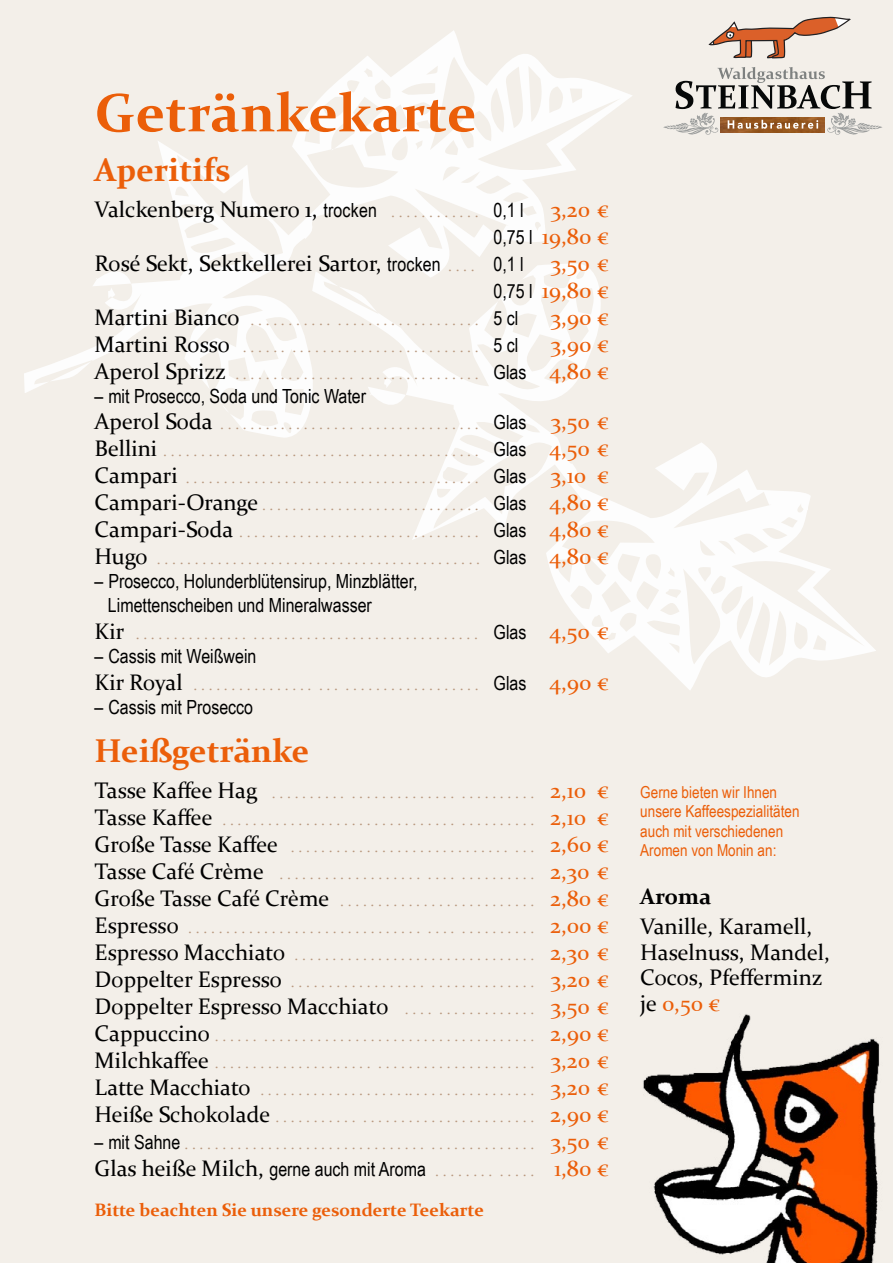
<style>
.page{position:relative;width:893px;height:1263px;background:#f3efe9}
.page>*{position:absolute;margin:0;border:0;box-sizing:border-box;transform-origin:0 0}
.t1{font:700 54.6px "Constantia";letter-spacing:.01em;color:#eb5e09}
.t2{font:700 33px "Constantia";color:#eb5e09}
.t3{font:22.5px/27px "Constantia";color:#000;text-align:right}
.t4{font:22.5px "Constantia";color:#eb5e09}
.t5{font:700 22.5px "Constantia";color:#000}
.t6{font:19.5px/24px "Arial Narrow";color:#000}
.t7{font:700 18px "Constantia";color:#eb5e09}
.t8{font:16.5px/19.5px "Arial Narrow";color:#eb5e09}
.t9{font:15px/27px "Constantia";color:#b8977d;text-align:justify}
.s1{font-family:"Arial Narrow";font-size:19.5px}
.s2{font-size:15px;color:#b8977d}
.s3{color:#eb5e09}
.s4{font-size:22.5px;color:#000}
.s5{font-family:"Arial Narrow";font-size:19.5px;color:#000}
.s6{font-size:22.5px;color:#eb5e09}
.s7{font-family:"Constantia";font-size:22.5px}
.s8{font-family:"Constantia";font-size:15px;color:#b8977d}
.s9{font-family:"Constantia";font-size:22.5px;color:#eb5e09}
</style>
<div class="page">
<svg style="left:24px;top:30px;width:608px;height:408px"></svg>
<svg style="left:312px;top:263px;width:564px;height:427px"></svg>
<svg style="left:663px;top:17px;width:219px;height:118px"></svg>
<img style="left:643px;top:1014px;width:237px;height:249px">
<h1 class="t1" style="left:95px;top:75px;width:383px">Getränkekarte</h1>
<h2 class="t2" style="left:95px;top:147px;width:137px">Aperitifs</h2>
<h3 class="t3" style="left:95px;top:194px;width:516px">Valckenberg Numero 1, <span class="s1">trocken</span> <span class="s2">. . . . . . . . . . . .</span> <span class="s1">0,1 l</span> <span class="s3">3,20 € </span><span class="s1">0,75 l</span> <span class="s3">19,80 €<br></span>Rosé Sekt, Sektkellerei Sartor, <span class="s1">trocken</span> <span class="s2">. . . .</span> <span class="s1">0,1 l</span> <span class="s3">3,50 € </span><span class="s1">0,75 l</span> <span class="s3">19,80 €</span></h3>
<p class="t9" style="left:95px;top:305px;width:425px"><span class="s4">Martini Bianco</span> . . . . . . . . . . . . . . . . . . . . . . . . . . . . . . <span class="s5">5 cl</span></p>
<h3 class="t4" style="left:551px;top:302px;width:59px">3,90 €</h3>
<p class="t9" style="left:95px;top:332px;width:425px"><span class="s4">Martini Rosso</span> . . . . . . . . . . . . . . . . . . . . . . . . . . . . . . . <span class="s5">5 cl</span></p>
<h3 class="t4" style="left:551px;top:329px;width:59px">3,90 €</h3>
<p class="t9" style="left:95px;top:359px;width:516px"><span class="s4">Aperol Sprizz</span> . . . . . . . . . . . . . . . . . . . . . . . . . . . . . . . . <span class="s5">Glas</span> <span class="s6">4,80 €</span></p>
<h3 class="t6" style="left:95px;top:383px;width:273px">– mit Prosecco, Soda und Tonic Water</h3>
<p class="t9" style="left:95px;top:410px;width:516px"><span class="s4">Aperol Soda</span> . . . . . . . . . . . . . . . . . . . . . . . . . . . . . . . . . . <span class="s5">Glas</span> <span class="s6">3,50 € </span><span class="s4">Bellini</span> . . . . . . . . . . . . . . . . . . . . . . . . . . . . . . . . . . . . . . . . . . <span class="s5">Glas</span> <span class="s6">4,50 € </span><span class="s4">Campari</span> . . . . . . . . . . . . . . . . . . . . . . . . . . . . . . . . . . . . . . . <span class="s5">Glas</span> <span class="s6">3,10 € </span><span class="s4">Campari-Orange</span> . . . . . . . . . . . . . . . . . . . . . . . . . . . . . <span class="s5">Glas</span> <span class="s6">4,80 € </span><span class="s4">Campari-Soda</span> . . . . . . . . . . . . . . . . . . . . . . . . . . . . . . . . <span class="s5">Glas</span> <span class="s6">4,80 € </span><span class="s4">Hugo</span> . . . . . . . . . . . . . . . . . . . . . . . . . . . . . . . . . . . . . . . . . . . <span class="s5">Glas</span> <span class="s6">4,80 €</span></p>
<h3 class="t6" style="left:108px;top:568px;width:311px;text-indent:-13px">– Prosecco, Holunderblütensirup, Minzblätter,<br>Limettenscheiben und Mineralwasser</h3>
<p class="t9" style="left:95px;top:620px;width:516px"><span class="s4">Kir</span> . . . . . . . . . . . . . . . . . . . . . . . . . . . . . . . . . . . . . . . . . . . . . <span class="s5">Glas</span> <span class="s6">4,50 €</span></p>
<h3 class="t6" style="left:95px;top:643px;width:163px">– Cassis mit Weißwein</h3>
<p class="t9" style="left:95px;top:671px;width:516px"><span class="s4">Kir Royal</span> . . . . . . . . . . . . . . . . . . . . . . . . . . . . . . . . . . . . . <span class="s5">Glas</span> <span class="s6">4,90 €</span></p>
<h3 class="t6" style="left:95px;top:694px;width:160px">– Cassis mit Prosecco</h3>
<h2 class="t2" style="left:95px;top:728px;width:216px">Heißgetränke</h2>
<p class="t9" style="left:95px;top:778px;width:516px"><span class="s4">Tasse Kaffee Hag</span> . . . . . . . . . . . . . . . . . . . . . . . . . . . . . . . . . . <span class="s6">2,10 € </span><span class="s4">Tasse Kaffee</span> . . . . . . . . . . . . . . . . . . . . . . . . . . . . . . . . . . . . . . . . . <span class="s6">2,10 € </span><span class="s4">Große Tasse Kaffee</span> . . . . . . . . . . . . . . . . . . . . . . . . . . . . . . . . <span class="s6">2,60 € </span><span class="s4">Tasse Café Crème</span> . . . . . . . . . . . . . . . . . . . . . . . . . . . . . . . . . <span class="s6">2,30 € </span><span class="s4">Große Tasse Café Crème</span> . . . . . . . . . . . . . . . . . . . . . . . . . . <span class="s6">2,80 € </span><span class="s4">Espresso</span> . . . . . . . . . . . . . . . . . . . . . . . . . . . . . . . . . . . . . . . . . . . . . <span class="s6">2,00 € </span><span class="s4">Espresso Macchiato</span> . . . . . . . . . . . . . . . . . . . . . . . . . . . . . . . . <span class="s6">2,30 € </span><span class="s4">Doppelter Espresso</span> . . . . . . . . . . . . . . . . . . . . . . . . . . . . . . . . <span class="s6">3,20 €</span></p>
<h3 class="t3" style="left:95px;top:991px;width:516px">Doppelter Espresso Macchiato <span class="s2">. . . . . . . . . . . . . . . . .</span> <span class="s3">3,50 €</span></h3>
<p class="t9" style="left:95px;top:1021px;width:516px"><span class="s4">Cappuccino</span> . . . . . . . . . . . . . . . . . . . . . . . . . . . . . . . . . . . . . . . . . . <span class="s6">2,90 € </span><span class="s4">Milchkaffee</span> . . . . . . . . . . . . . . . . . . . . . . . . . . . . . . . . . . . . . . . . . . <span class="s6">3,20 € </span><span class="s4">Latte Macchiato</span> . . . . . . . . . . . . . . . . . . . .. . . . . . . . . . . . . . . . . <span class="s6">3,20 € </span><span class="s4">Heiße Schokolade</span> . . . . . . . . . . . . . . . . . . . . . . . . . . . . . . . . . . <span class="s6">2,90 €</span></p>
<p class="t9" style="left:95px;top:1129px;width:516px"><span class="s5">– mit Sahne</span> . . . . . . . . . . . . . . . . . . . . . . . . . . . . . . . . . . . . . . . . . . . . . . <span class="s6">3,50 €</span></p>
<h3 class="t6" style="left:95px;top:1156px;width:516px"><span class="s7">Glas heiße Milch,</span> gerne auch mit Aroma <span class="s8">. . . . . . . . . . . . .</span> <span class="s9">1,80 €</span></h3>
<p class="t7" style="left:95px;top:1197px;width:391px">Bitte beachten Sie unsere gesonderte Teekarte</p>
<p class="t8" style="left:640px;top:782px;width:161px">Gerne bieten wir Ihnen unsere Kaffeespezialitäten auch mit verschiedenen<br>Aromen von Monin an:</p>
<h3 class="t5" style="left:640px;top:881px;width:73px">Aroma</h3>
<h3 class="t3" style="left:640px;top:913px;width:191px;line-height:25.5px;text-align:left">Vanille, Karamell,<br>Haselnuss, Mandel,<br>Cocos, Pfefferminz je <span class="s3">0,50 €</span></h3>
</div>
